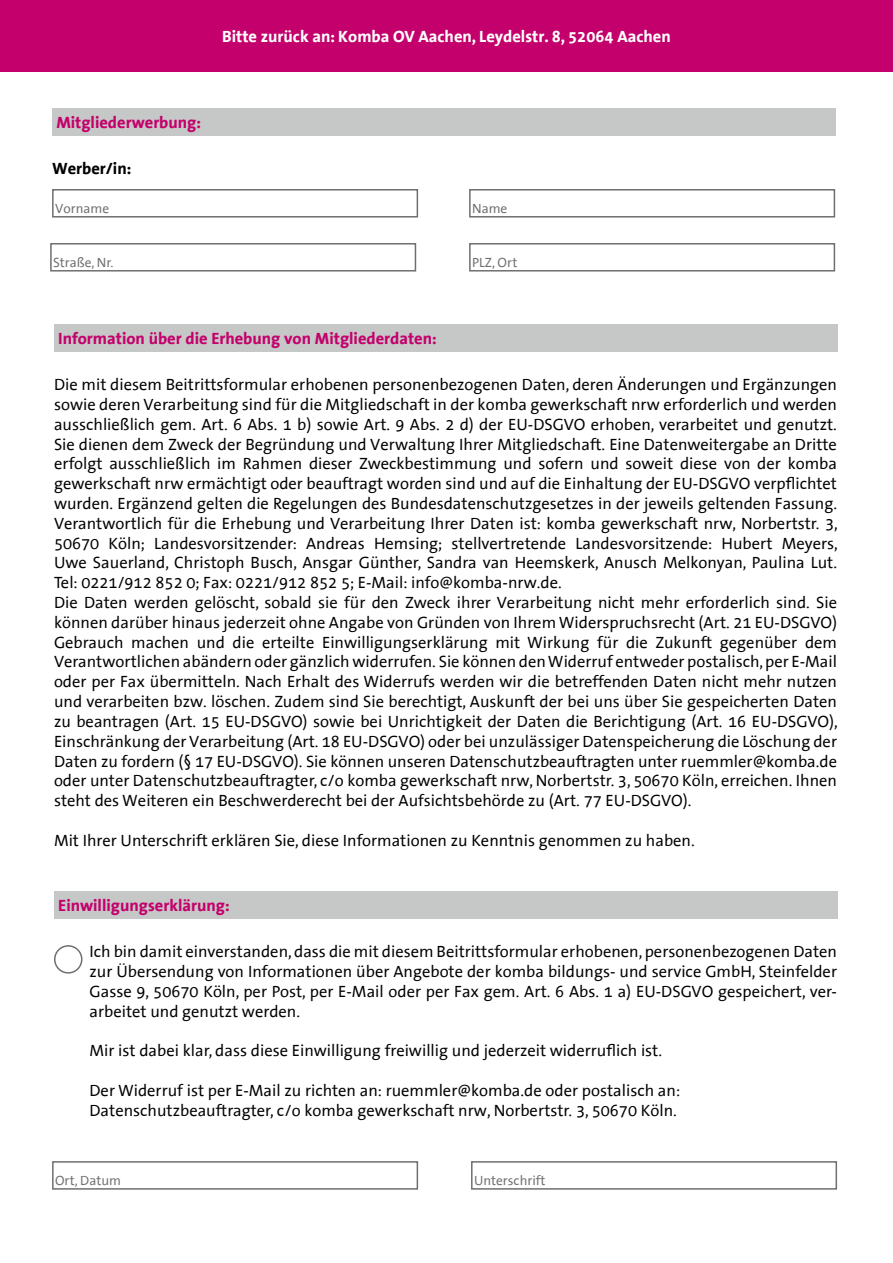
<style>
.page{position:relative;width:893px;height:1263px;background:#fff}
.page>*{position:absolute;margin:0;border:0;box-sizing:border-box;transform-origin:0 0}
.t1{font:16.5px/19.8px "The Sans Office";color:#000}
.t2{font:700 16.5px "The Sans Office";color:#c3006b}
.t3{font:700 16.5px "The Sans Office";color:#fff}
.t4{font:700 16.5px "The Sans Office";color:#000}
.t5{font:13.5px "The Sans Office";color:#706f6f}
</style>
<div class="page">
<div style="left:0;top:0;width:893px;height:71px;background:#c3006b"></div>
<div style="left:52px;top:108px;width:783px;height:27px;background:#c6c7c7"></div>
<div style="left:52px;top:189px;width:366px;height:29px;border:2px solid #706f6f"></div>
<div style="left:469px;top:189px;width:366px;height:29px;border:2px solid #706f6f"></div>
<div style="left:50px;top:243px;width:366px;height:29px;border:2px solid #706f6f"></div>
<div style="left:469px;top:243px;width:366px;height:29px;border:2px solid #706f6f"></div>
<div style="left:52px;top:1161px;width:366px;height:29px;border:2px solid #706f6f"></div>
<div style="left:471px;top:1161px;width:366px;height:29px;border:2px solid #706f6f"></div>
<div style="left:54px;top:324px;width:783px;height:27px;background:#c6c7c7"></div>
<div style="left:54px;top:891px;width:783px;height:27px;background:#c6c7c7"></div>
<div style="left:54px;top:945px;width:28px;height:29px;border:2px solid #706f6f;border-radius:50%"></div>
<p class="t3" style="left:222px;top:27px;width:450px">Bitte zurück an: Komba OV Aachen, Leydelstr. 8, 52064 Aachen</p>
<p class="t2" style="left:56px;top:113px;width:146px">Mitgliederwerbung:</p>
<p class="t4" style="left:52px;top:160px;width:81px">Werber/in:</p>
<p class="t5" style="left:55px;top:202px;width:56px">Vorname</p>
<p class="t5" style="left:472px;top:202px;width:37px">Name</p>
<p class="t5" style="left:53px;top:256px;width:62px">Straße, Nr.</p>
<p class="t5" style="left:472px;top:256px;width:47px">PLZ, Ort</p>
<p class="t2" style="left:58px;top:329px;width:380px">Information über die Erhebung von Mitgliederdaten:</p>
<p class="t1" style="left:54px;top:375px;width:785px">Die mit diesem Beitrittsformular erhobenen personenbezogenen Daten, deren Änderungen und Ergänzungen sowie deren Verarbeitung sind für die Mitgliedschaft in der komba gewerkschaft nrw erforderlich und werden ausschließlich gem. Art. 6 Abs. 1 b) sowie Art. 9 Abs. 2 d) der EU-DSGVO erhoben, verarbeitet und genutzt.<br>Sie dienen dem Zweck der Begründung und Verwaltung Ihrer Mitgliedschaft. Eine Datenweitergabe an Dritte erfolgt ausschließlich im Rahmen dieser Zweckbestimmung und sofern und soweit diese von der komba gewerkschaft nrw ermächtigt oder beauftragt worden sind und auf die Einhaltung der EU-DSGVO verpflichtet wurden. Ergänzend gelten die Regelungen des Bundesdatenschutzgesetzes in der jeweils geltenden Fassung.<br>Verantwortlich für die Erhebung und Verarbeitung Ihrer Daten ist: komba gewerkschaft nrw, Norbertstr. 3, 50670 Köln; Landesvorsitzender: Andreas Hemsing; stellvertretende Landesvorsitzende: Hubert Meyers, Uwe Sauerland, Christoph Busch, Ansgar Günther, Sandra van Heemskerk, Anusch Melkonyan, Paulina Lut.<br>Tel: 0221/912 852 0; Fax: 0221/912 852 5; E-Mail: info@komba-nrw.de.<br>Die Daten werden gelöscht, sobald sie für den Zweck ihrer Verarbeitung nicht mehr erforderlich sind. Sie können darüber hinaus jederzeit ohne Angabe von Gründen von Ihrem Widerspruchsrecht (Art. 21 EU-DSGVO)<br>Gebrauch machen und die erteilte Einwilligungserklärung mit Wirkung für die Zukunft gegenüber dem Verantwortlichen abändern oder gänzlich widerrufen. Sie können den Widerruf entweder postalisch, per E-Mail oder per Fax übermitteln. Nach Erhalt des Widerrufs werden wir die betreffenden Daten nicht mehr nutzen und verarbeiten bzw. löschen. Zudem sind Sie berechtigt, Auskunft der bei uns über Sie gespeicherten Daten zu beantragen (Art. 15 EU-DSGVO) sowie bei Unrichtigkeit der Daten die Berichtigung (Art. 16 EU-DSGVO), Einschränkung der Verarbeitung (Art. 18 EU-DSGVO) oder bei unzulässiger Datenspeicherung die Löschung der Daten zu fordern (§ 17 EU-DSGVO). Sie können unseren Datenschutzbeauftragten unter ruemmler@komba.de oder unter Datenschutzbeauftragter, c/o komba gewerkschaft nrw, Norbertstr. 3, 50670 Köln, erreichen. Ihnen steht des Weiteren ein Beschwerderecht bei der Aufsichtsbehörde zu (Art. 77 EU-DSGVO).</p>
<p class="t1" style="left:54px;top:831px;width:642px">Mit Ihrer Unterschrift erklären Sie, diese Informationen zu Kenntnis genommen zu haben.</p>
<p class="t2" style="left:58px;top:896px;width:173px">Einwilligungserklärung:</p>
<p class="t1" style="left:90px;top:942px;width:749px;text-align:justify">Ich bin damit einverstanden, dass die mit diesem Beitrittsformular erhobenen, personenbezogenen Daten zur Übersendung von Informationen über Angebote der komba bildungs- und service GmbH, Steinfelder Gasse 9, 50670 Köln, per Post, per E-Mail oder per Fax gem. Art. 6 Abs. 1 a) EU-DSGVO gespeichert, ver&shy;arbeitet und genutzt werden.</p>
<p class="t1" style="left:90px;top:1041px;width:574px">Mir ist dabei klar, dass diese Einwilligung freiwillig und jederzeit widerruflich ist.</p>
<p class="t1" style="left:90px;top:1081px;width:592px">Der Widerruf ist per E-Mail zu richten an: ruemmler@komba.de oder postalisch an:<br>Datenschutzbeauftragter, c/o komba gewerkschaft nrw, Norbertstr. 3, 50670 Köln.</p>
<p class="t5" style="left:55px;top:1174px;width:67px">Ort, Datum</p>
<p class="t5" style="left:474px;top:1174px;width:73px">Unterschrift</p>
</div>
